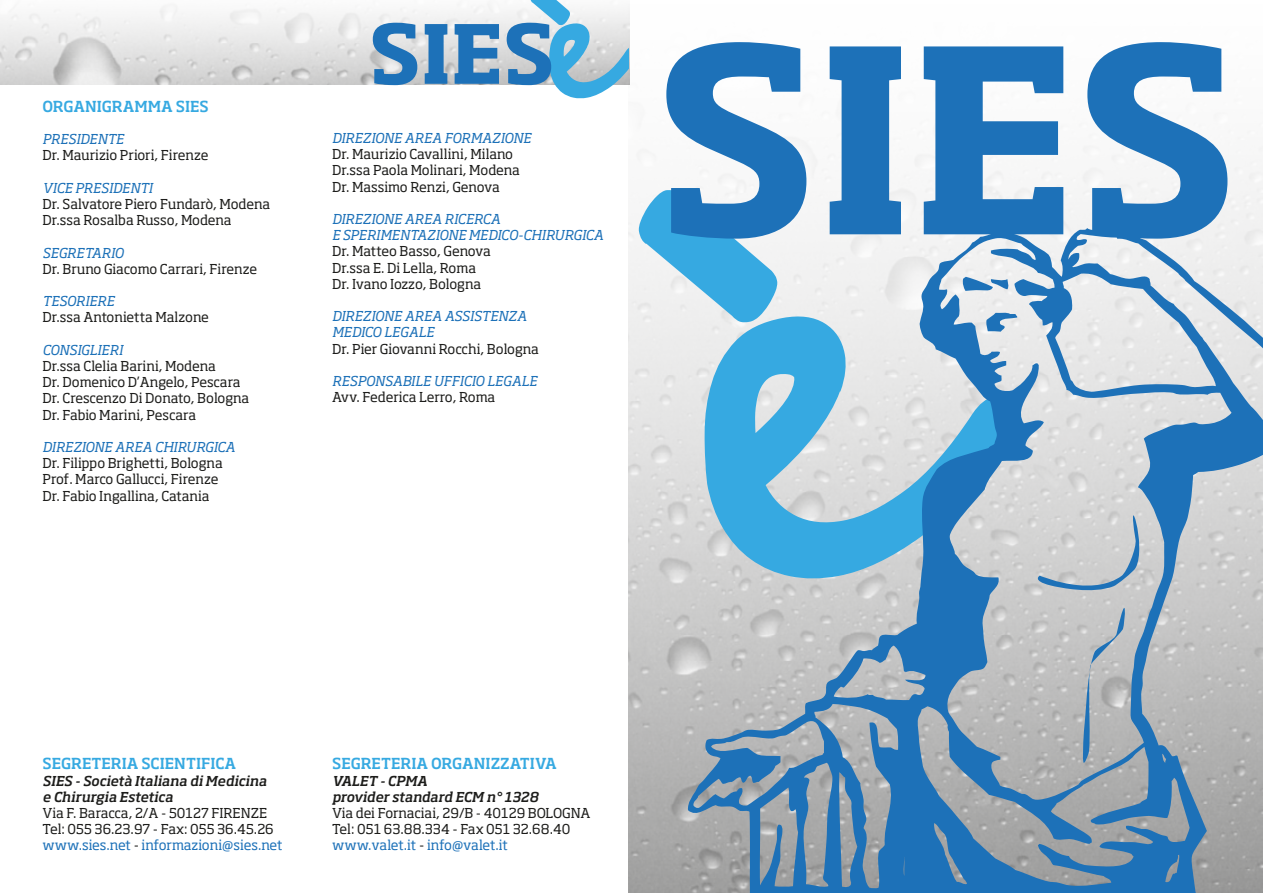
<style>
.page{position:relative;width:1263px;height:893px;background:#fff}
.page>*{position:absolute;margin:0;border:0;box-sizing:border-box;transform-origin:0 0}
.t1{font:700 252.9px "Soho Std";color:#1d71b8}
.t2{font:700 80.4px "Soho Std";color:#1d71b8}
.t3{font:500 15px "Soho Std";color:#36a9e1}
.t4{font:13.5px/16.2px "Soho Std";color:#1d1d1b}
.t5{font:italic 13.5px/16.2px "Soho Std";color:#1d71b8}
.t6{font:italic 500 13.5px/16.2px "Soho Std";color:#1d1d1b}
.s1{color:#1d71b8}
</style>
<div class="page">
<img style="left:0;top:4px;width:529px;height:80px">
<img style="left:629px;top:130px;width:634px;height:763px">
<svg style="left:687px;top:228px;width:576px;height:665px;background:#93acc0"></svg>
<svg style="left:1031px;top:480px;width:116px;height:293px;background:#b7bec3"></svg>
<svg style="left:633px;top:135px;width:407px;height:464px"></svg>
<svg style="left:529px;top:8px;width:101px;height:77px"></svg>
<p class="t3" style="left:43px;top:97px;width:168px">ORGANIGRAMMA SIES</p>
<p class="t5" style="left:43px;top:131px;width:83px">PRESIDENTE</p>
<p class="t4" style="left:43px;top:147px;width:167px">Dr. Maurizio Priori, Firenze</p>
<p class="t5" style="left:43px;top:179px;width:112px">VICE PRESIDENTI</p>
<p class="t4" style="left:43px;top:196px;width:229px">Dr. Salvatore Piero Fundarò, Modena<br>Dr.ssa Rosalba Russo, Modena</p>
<p class="t5" style="left:43px;top:244px;width:83px">SEGRETARIO</p>
<p class="t4" style="left:43px;top:260px;width:216px">Dr. Bruno Giacomo Carrari, Firenze</p>
<p class="t5" style="left:43px;top:293px;width:74px">TESORIERE</p>
<p class="t4" style="left:43px;top:309px;width:168px">Dr.ssa Antonietta Malzone</p>
<p class="t5" style="left:43px;top:341px;width:82px">CONSIGLIERI</p>
<p class="t4" style="left:43px;top:358px;width:208px">Dr.ssa Clelia Barini, Modena<br>Dr. Domenico D’Angelo, Pescara<br>Dr. Crescenzo Di Donato, Bologna<br>Dr. Fabio Marini, Pescara</p>
<p class="t5" style="left:43px;top:439px;width:194px">DIREZIONE AREA CHIRURGICA</p>
<p class="t4" style="left:43px;top:455px;width:182px">Dr. Filippo Brighetti, Bologna<br>Prof. Marco Gallucci, Firenze<br>Dr. Fabio Ingallina, Catania</p>
<h2 class="t2" style="left:369px;top:2px;width:187px">SIES</h2>
<p class="t5" style="left:332px;top:130px;width:201px">DIREZIONE AREA FORMAZIONE</p>
<p class="t4" style="left:332px;top:146px;width:189px">Dr. Maurizio Cavallini, Milano<br>Dr.ssa Paola Molinari, Modena<br>Dr. Massimo Renzi, Genova</p>
<p class="t5" style="left:332px;top:211px;width:273px">DIREZIONE AREA RICERCA<br>E SPERIMENTAZIONE MEDICO-CHIRURGICA</p>
<p class="t4" style="left:332px;top:243px;width:160px">Dr. Matteo Basso, Genova<br>Dr.ssa E. Di Lella, Roma<br>Dr. Ivano Iozzo, Bologna</p>
<p class="t5" style="left:332px;top:308px;width:196px">DIREZIONE AREA ASSISTENZA<br>MEDICO LEGALE</p>
<p class="t4" style="left:332px;top:340px;width:208px">Dr. Pier Giovanni Rocchi, Bologna</p>
<p class="t5" style="left:332px;top:373px;width:207px">RESPONSABILE UFFICIO LEGALE</p>
<p class="t4" style="left:332px;top:389px;width:165px">Avv. Federica Lerro, Roma</p>
<h1 class="t1" style="left:654px;top:-23px;width:586px">SIES</h1>
<p class="t3" style="left:43px;top:754px;width:195px">SEGRETERIA SCIENTIFICA</p>
<p class="t6" style="left:43px;top:772px;width:226px">SIES - Società Italiana di Medicina e Chirurgia Estetica</p>
<p class="t4" style="left:43px;top:805px;width:242px">Via F. Baracca, 2/A - 50127 FIRENZE<br>Tel: 055 36.23.97 - Fax: 055 36.45.26 <span class="s1">www.sies.net</span> - <span class="s1">informazioni@sies.net</span></p>
<p class="t3" style="left:332px;top:754px;width:226px">SEGRETERIA ORGANIZZATIVA</p>
<p class="t6" style="left:332px;top:772px;width:208px">VALET - CPMA<br>provider standard ECM n° 1328</p>
<p class="t4" style="left:332px;top:805px;width:260px">Via dei Fornaciai, 29/B - 40129 BOLOGNA<br>Tel: 051 63.88.334 - Fax 051 32.68.40 <span class="s1">www.valet.it</span> - <span class="s1">info@valet.it</span></p>
</div>
